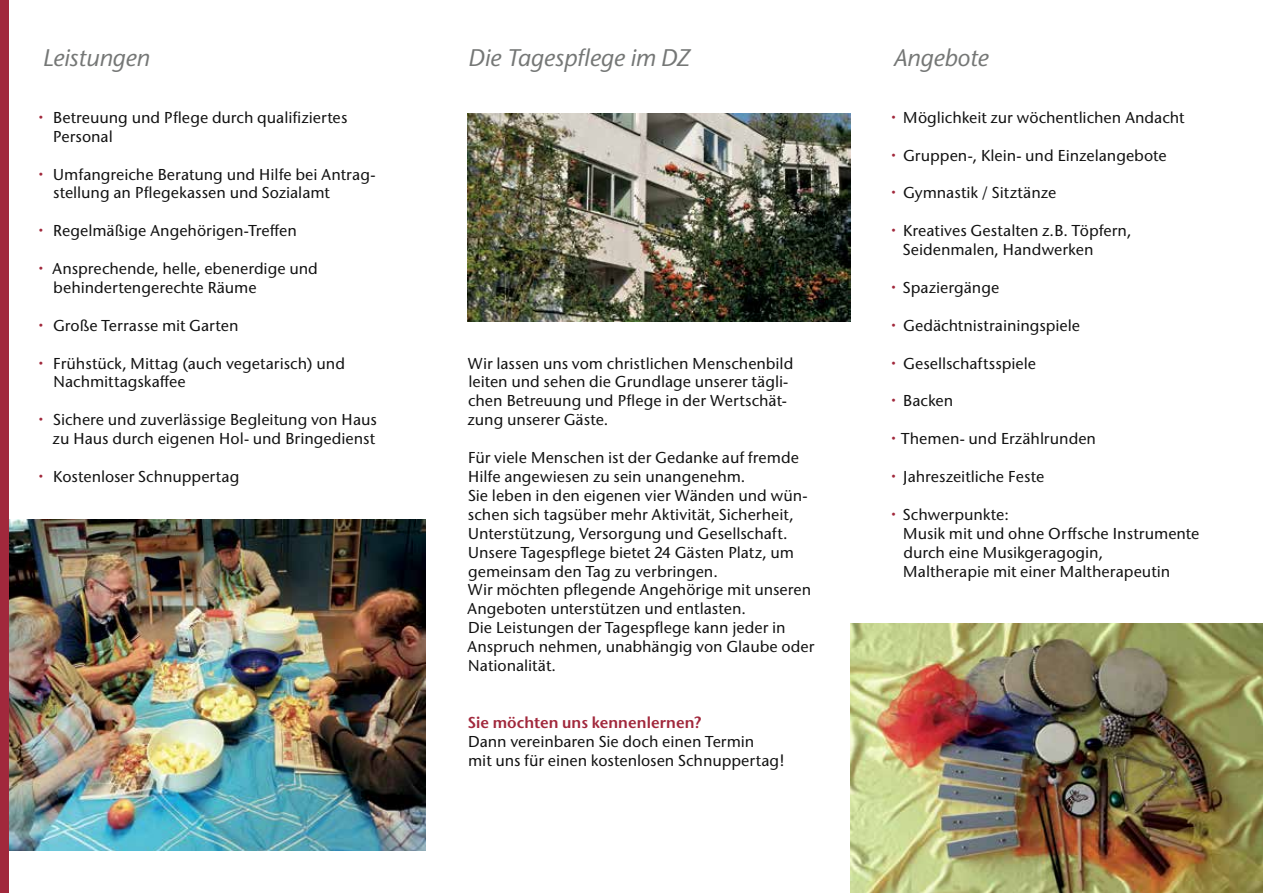
<style>
.page{position:relative;width:1263px;height:893px;background:#fff}
.page>*{position:absolute;margin:0;border:0;box-sizing:border-box;transform-origin:0 0}
.t1{font:italic 500 24px "Stone Sans ITC";color:#757776}
.t2{font:500 15.75px/18.9px "Stone Sans ITC";letter-spacing:-.005em;color:#121212}
.t3{font:600 15.75px "Stone Sans ITC";letter-spacing:.005em;color:#a1283c}
.s1{font-weight:700;color:#a1283c}
</style>
<div class="page">
<img style="left:468px;top:113px;width:382px;height:209px">
<img style="left:9px;top:520px;width:416px;height:331px">
<div style="left:0;top:0;width:9px;height:893px;background:#a1283c"></div>
<img style="left:850px;top:624px;width:413px;height:269px">
<h1 class="t1" style="left:43px;top:43px;width:108px">Leistungen</h1>
<h1 class="t1" style="left:468px;top:43px;width:224px">Die Tagespflege im DZ</h1>
<h1 class="t1" style="left:893px;top:43px;width:97px">Angebote</h1>
<p class="t2" style="left:888px;top:108px;width:298px"><span class="s1">·</span> Möglichkeit zur wöchentlichen Andacht</p>
<p class="t2" style="left:888px;top:146px;width:280px"><span class="s1">·</span> Gruppen-, Klein- und Einzelangebote</p>
<p class="t2" style="left:888px;top:184px;width:169px"><span class="s1">·</span> Gymnastik / Sitztänze</p>
<p class="t2" style="left:903px;top:221px;width:230px;text-indent:-14px"><span class="s1">·</span> Kreatives Gestalten z.B. Töpfern,<br>Seidenmalen, Handwerken</p>
<p class="t2" style="left:888px;top:278px;width:112px"><span class="s1">·</span> Spaziergänge</p>
<p class="t2" style="left:888px;top:316px;width:193px"><span class="s1">·</span> Gedächtnistrainingspiele</p>
<p class="t2" style="left:888px;top:354px;width:149px"><span class="s1">·</span> Gesellschaftsspiele</p>
<p class="t2" style="left:888px;top:392px;width:66px"><span class="s1">·</span> Backen</p>
<p class="t2" style="left:888px;top:429px;width:209px"><span class="s1">·</span> Themen- und Erzählrunden</p>
<p class="t2" style="left:888px;top:467px;width:158px"><span class="s1">·</span> Jahreszeitliche Feste</p>
<p class="t2" style="left:903px;top:505px;width:298px;text-indent:-14px"><span class="s1">·</span> Schwerpunkte:<br>Musik mit und ohne Orffsche Instrumente durch eine Musikgeragogin,<br>Maltherapie mit einer Maltherapeutin</p>
<p class="t2" style="left:53px;top:108px;width:296px;text-indent:-17px"><span class="s1">·</span> Betreuung und Pflege durch qualifiziertes<br>Personal</p>
<p class="t2" style="left:53px;top:165px;width:324px;text-indent:-17px"><span class="s1">·</span> Umfangreiche Beratung und Hilfe bei Antrag&shy;stellung an Pflegekassen und Sozialamt</p>
<p class="t2" style="left:36px;top:221px;width:263px"><span class="s1">·</span> Regelmäßige Angehörigen-Treffen</p>
<p class="t2" style="left:53px;top:259px;width:266px;text-indent:-18px"><span class="s1">·</span> Ansprechende, helle, ebenerdige und behindertengerechte Räume</p>
<p class="t2" style="left:36px;top:316px;width:204px"><span class="s1">·</span> Große Terrasse mit Garten</p>
<p class="t2" style="left:53px;top:354px;width:294px;text-indent:-17px"><span class="s1">·</span> Frühstück, Mittag (auch vegetarisch) und<br>Nachmittagskaffee</p>
<p class="t2" style="left:36px;top:410px;width:343px;text-align:right"><span class="s1">·</span> Sichere und zuverlässige Begleitung von Haus zu Haus durch eigenen Hol- und Bringedienst</p>
<p class="t2" style="left:36px;top:467px;width:205px"><span class="s1">·</span> Kostenloser Schnuppertag</p>
<p class="t2" style="left:467px;top:354px;width:327px">Wir lassen uns vom christlichen Menschenbild leiten und sehen die Grundlage unserer tägli&shy;chen Betreuung und Pflege in der Wertschät&shy;zung unserer Gäste.</p>
<p class="t2" style="left:467px;top:448px;width:349px">Für viele Menschen ist der Gedanke auf fremde Hilfe angewiesen zu sein unangenehm.<br>Sie leben in den eigenen vier Wänden und wün&shy;schen sich tagsüber mehr Aktivität, Sicherheit, Unterstützung, Versorgung und Gesellschaft.<br>Unsere Tagespflege bietet 24 Gästen Platz, um gemeinsam den Tag zu verbringen.<br>Wir möchten pflegende Angehörige mit unseren Angeboten unterstützen und entlasten.<br>Die Leistungen der Tagespflege kann jeder in Anspruch nehmen, unabhängig von Glaube oder Nationalität.</p>
<p class="t3" style="left:468px;top:712px;width:235px">Sie möchten uns kennenlernen?</p>
<p class="t2" style="left:468px;top:732px;width:319px">Dann vereinbaren Sie doch einen Termin<br>mit uns für einen kostenlosen Schnuppertag!</p>
</div>
